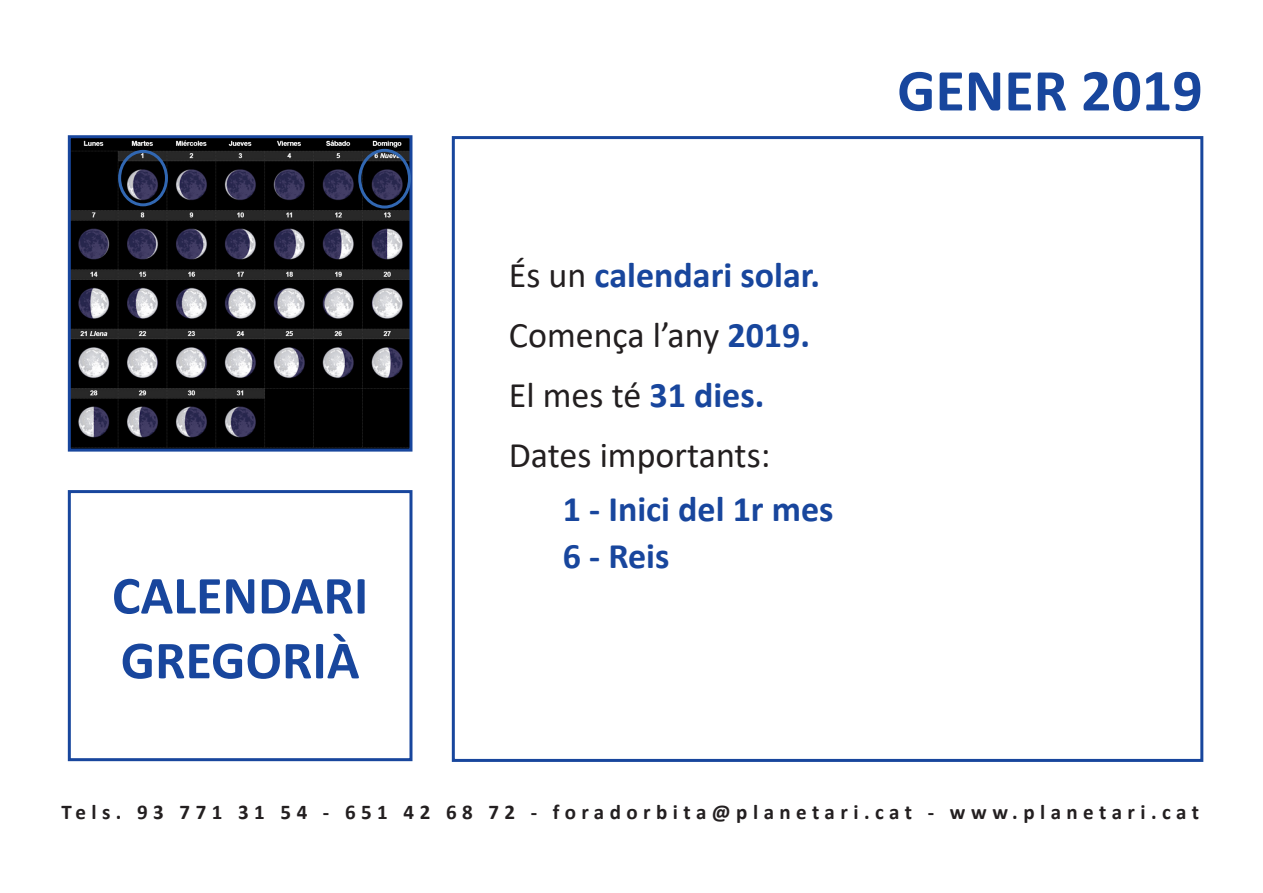
<style>
.page{position:relative;width:1263px;height:893px;background:#fff}
.page>*{position:absolute;margin:0;border:0;box-sizing:border-box;transform-origin:0 0}
.t1{font:700 60px "Calibri";color:#18469d}
.t2{font:700 54px "Calibri";color:#18469d}
.t3{font:36px "Calibri";color:#231f20}
.t4{font:700 36px "Calibri";color:#18469d}
.t5{font:700 21px "Calibri";letter-spacing:.26em;color:#231f20}
.s1{font-weight:400;color:#231f20}
.s2{font-weight:700;color:#18469d}
</style>
<div class="page">
<div style="left:68px;top:490px;width:344px;height:271px;border:3px solid #18469d"></div>
<img style="left:72px;top:139px;width:336px;height:309px">
<div style="left:68px;top:135px;width:344px;height:317px;border:3px solid #18469d"></div>
<div style="left:358px;top:149px;width:53px;height:60px;border:3px solid #3167b2;border-radius:50%"></div>
<div style="left:118px;top:150px;width:50px;height:56px;border:3px solid #3167b2;border-radius:50%"></div>
<div style="left:452px;top:136px;width:751px;height:626px;border:3px solid #18469d"></div>
<p class="t2" style="left:112px;top:557px;width:258px">CALENDARI</p>
<p class="t2" style="left:121px;top:622px;width:240px">GREGORIÀ</p>
<p class="t4" style="left:509px;top:250px;width:313px"><span class="s1">És un</span> calendari solar.</p>
<p class="t3" style="left:509px;top:310px;width:303px">Comença l’any <span class="s2">2019.</span></p>
<p class="t3" style="left:509px;top:370px;width:257px">El mes té <span class="s2">31 dies.</span></p>
<p class="t3" style="left:509px;top:430px;width:263px">Dates importants:</p>
<p class="t4" style="left:563px;top:484px;width:272px">1 - Inici del 1r mes</p>
<p class="t4" style="left:563px;top:530px;width:108px">6 - Reis</p>
<p class="t1" style="left:897px;top:48px;width:307px">GENER 2019</p>
<p class="t5" style="left:61px;top:797px;width:1139px">Tels. 93 771 31 54 - 651 42 68 72 - foradorbita@planetari.cat - www.planetari.cat</p>
</div>
